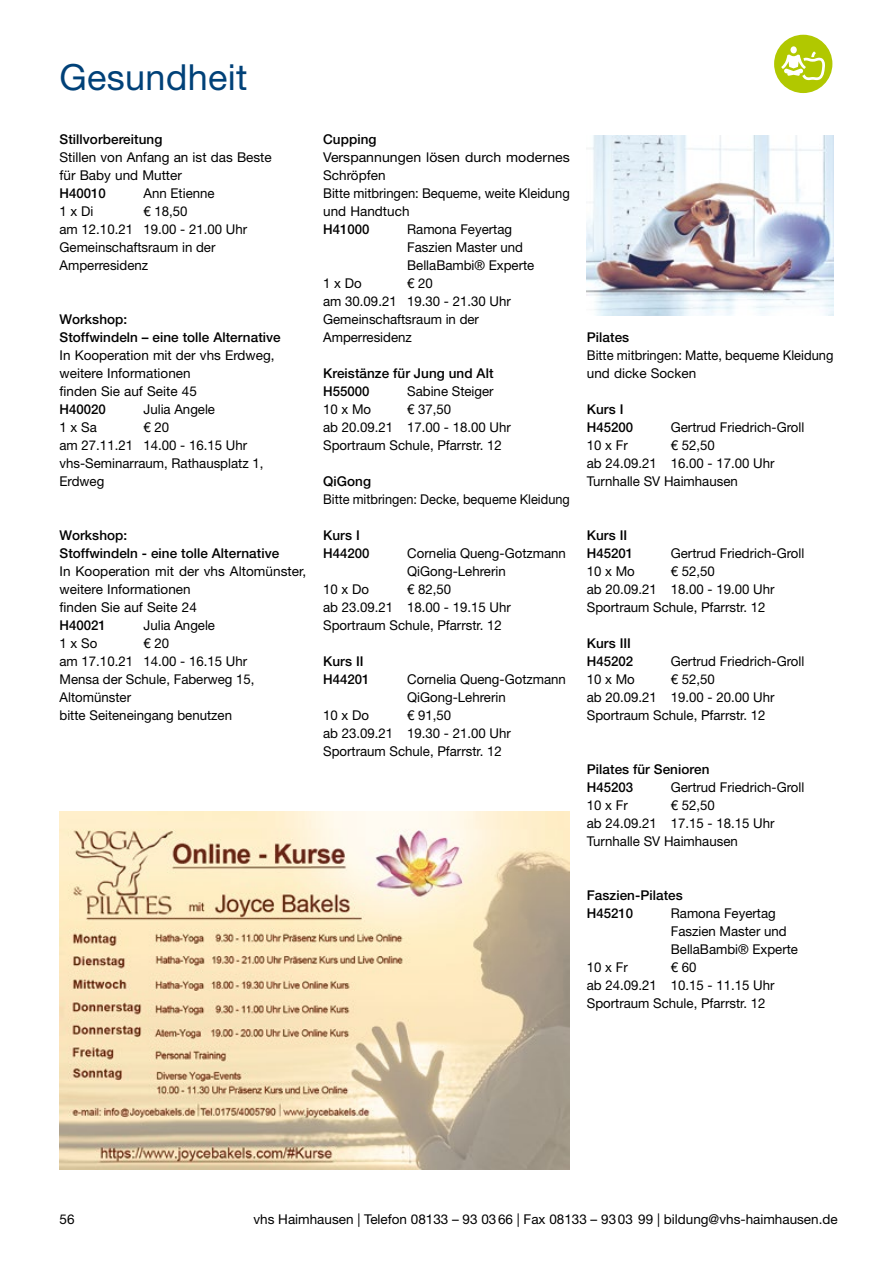
<style>
.page{position:relative;width:893px;height:1263px;background:#fff}
.page>*{position:absolute;margin:0;border:0;box-sizing:border-box;transform-origin:0 0}
.t1{font:36px "Helvetica Neue LT Std";letter-spacing:.01em;color:#004178}
.t2{font:13.5px/18px "Helvetica Neue LT Std";color:#000}
.t3{font:500 13.5px/18px "Helvetica Neue LT Std";letter-spacing:.005em;color:#000}
.t4{font:13.5px/18px "Helvetica Neue LT Std";color:#000;scale:1.04 1}
.t5{font:13.5px/18px "Helvetica Neue LT Std";color:#000;scale:.95 1}
.t6{font:13.5px "Helvetica Neue LT Std";color:#000;scale:.94 1}
</style>
<div class="page">
<svg style="left:774px;top:35px;width:58px;height:58px"></svg>
<img style="left:60px;top:811px;width:510px;height:359px">
<img style="left:587px;top:135px;width:246px;height:180px">
<h1 class="t1" style="left:60px;top:56px;width:189px">Gesundheit</h1>
<p class="t3" style="left:60px;top:130px;width:104px">Stillvorbereitung</p>
<p class="t2" style="left:60px;top:148px;width:214px">Stillen von Anfang an ist das Beste für Baby und Mutter</p>
<p class="t3" style="left:60px;top:184px;width:48px">H40010</p>
<p class="t2" style="left:144px;top:184px;width:73px">Ann Etienne</p>
<p class="t2" style="left:60px;top:202px;width:35px">1 x Di</p>
<p class="t2" style="left:60px;top:202px;width:189px;text-indent:84px">€ 18,50<br>am 12.10.21 19.00 - 21.00 Uhr<br>Gemeinschaftsraum in der<br>Amperresidenz</p>
<p class="t3" style="left:60px;top:310px;width:223px">Workshop:<br>Stoffwindeln – eine tolle Alternative</p>
<p class="t2" style="left:60px;top:346px;width:217px">In Kooperation mit der vhs Erdweg, weitere Informationen<br>finden Sie auf Seite 45</p>
<p class="t3" style="left:60px;top:400px;width:48px">H40020</p>
<p class="t2" style="left:144px;top:400px;width:73px">Julia Angele</p>
<p class="t2" style="left:60px;top:418px;width:39px">1 x Sa</p>
<p class="t2" style="left:60px;top:418px;width:205px;text-indent:84px">€ 20<br>am 27.11.21 14.00 - 16.15 Uhr vhs-Seminarraum, Rathausplatz 1,<br>Erdweg</p>
<p class="t3" style="left:60px;top:526px;width:221px">Workshop:<br>Stoffwindeln - eine tolle Alternative</p>
<p class="t2" style="left:60px;top:562px;width:248px">In Kooperation mit der vhs Altomünster, weitere Informationen<br>finden Sie auf Seite 24</p>
<p class="t3" style="left:60px;top:616px;width:48px">H40021</p>
<p class="t2" style="left:144px;top:616px;width:73px">Julia Angele</p>
<p class="t2" style="left:60px;top:634px;width:39px">1 x So</p>
<p class="t2" style="left:60px;top:634px;width:197px;text-indent:84px">€ 20<br>am 17.10.21 14.00 - 16.15 Uhr<br>Mensa der Schule, Faberweg 15,<br>Altomünster<br>bitte Seiteneingang benutzen</p>
<p class="t3" style="left:323px;top:130px;width:55px">Cupping</p>
<p class="t4" style="left:323px;top:148px;width:239px">Verspannungen lösen durch modernes<br>Schröpfen<br>Bitte mitbringen: Bequeme, weite Kleidung und Handtuch</p>
<p class="t3" style="left:323px;top:220px;width:48px">H41000</p>
<p class="t2" style="left:407px;top:220px;width:129px">Ramona Feyertag<br>Faszien Master und<br>BellaBambi® Experte</p>
<p class="t2" style="left:323px;top:274px;width:40px">1 x Do</p>
<p class="t2" style="left:323px;top:274px;width:189px;text-indent:84px">€ 20<br>am 30.09.21 19.30 - 21.30 Uhr<br>Gemeinschaftsraum in der<br>Amperresidenz</p>
<p class="t3" style="left:323px;top:364px;width:172px">Kreistänze für Jung und Alt<br>H55000</p>
<p class="t2" style="left:407px;top:382px;width:88px">Sabine Steiger</p>
<p class="t2" style="left:323px;top:400px;width:189px;text-indent:84px">€ 37,50<br>ab 20.09.21 17.00 - 18.00 Uhr<br>Sportraum Schule, Pfarrstr. 12</p>
<p class="t3" style="left:323px;top:472px;width:49px">QiGong</p>
<p class="t6" style="left:323px;top:491px;width:264px">Bitte mitbringen: Decke, bequeme Kleidung</p>
<p class="t3" style="left:323px;top:526px;width:48px">Kurs I<br>H44200</p>
<p class="t2" style="left:323px;top:400px;width:50px">10 x Mo</p>
<p class="t2" style="left:407px;top:544px;width:160px">Cornelia Queng-Gotzmann<br>QiGong-Lehrerin</p>
<p class="t2" style="left:323px;top:580px;width:189px;text-indent:84px">€ 82,50<br>ab 23.09.21 18.00 - 19.15 Uhr<br>Sportraum Schule, Pfarrstr. 12</p>
<p class="t3" style="left:323px;top:652px;width:48px">Kurs II<br>H44201</p>
<p class="t2" style="left:323px;top:580px;width:47px">10 x Do</p>
<p class="t2" style="left:407px;top:670px;width:160px">Cornelia Queng-Gotzmann<br>QiGong-Lehrerin</p>
<p class="t2" style="left:323px;top:706px;width:189px;text-indent:84px">€ 91,50<br>ab 23.09.21 19.30 - 21.00 Uhr<br>Sportraum Schule, Pfarrstr. 12</p>
<p class="t2" style="left:323px;top:706px;width:47px">10 x Do</p>
<p class="t3" style="left:587px;top:328px;width:44px">Pilates</p>
<p class="t5" style="left:587px;top:346px;width:261px">Bitte mitbringen: Matte, bequeme Kleidung und dicke Socken</p>
<p class="t3" style="left:587px;top:400px;width:48px">Kurs I<br>H45200</p>
<p class="t2" style="left:671px;top:418px;width:135px">Gertrud Friedrich-Groll</p>
<p class="t2" style="left:587px;top:436px;width:189px;text-indent:84px">€ 52,50<br>ab 24.09.21 16.00 - 17.00 Uhr<br>Turnhalle SV Haimhausen</p>
<p class="t2" style="left:587px;top:436px;width:42px">10 x Fr</p>
<p class="t3" style="left:587px;top:526px;width:48px">Kurs II<br>H45201</p>
<p class="t2" style="left:671px;top:544px;width:135px">Gertrud Friedrich-Groll</p>
<p class="t2" style="left:587px;top:562px;width:189px;text-indent:84px">€ 52,50<br>ab 20.09.21 18.00 - 19.00 Uhr<br>Sportraum Schule, Pfarrstr. 12</p>
<p class="t3" style="left:587px;top:634px;width:48px">Kurs III<br>H45202</p>
<p class="t2" style="left:587px;top:562px;width:50px">10 x Mo</p>
<p class="t2" style="left:671px;top:652px;width:135px">Gertrud Friedrich-Groll</p>
<p class="t2" style="left:587px;top:670px;width:189px;text-indent:84px">€ 52,50<br>ab 20.09.21 19.00 - 20.00 Uhr<br>Sportraum Schule, Pfarrstr. 12</p>
<p class="t2" style="left:587px;top:670px;width:50px">10 x Mo</p>
<p class="t3" style="left:587px;top:760px;width:124px">Pilates für Senioren<br>H45203</p>
<p class="t2" style="left:671px;top:778px;width:135px">Gertrud Friedrich-Groll</p>
<p class="t2" style="left:587px;top:796px;width:189px;text-indent:84px">€ 52,50<br>ab 24.09.21 17.15 - 18.15 Uhr<br>Turnhalle SV Haimhausen</p>
<p class="t2" style="left:587px;top:796px;width:42px">10 x Fr</p>
<p class="t3" style="left:587px;top:886px;width:97px">Faszien-Pilates<br>H45210</p>
<p class="t2" style="left:671px;top:904px;width:129px">Ramona Feyertag<br>Faszien Master und<br>BellaBambi® Experte</p>
<p class="t2" style="left:587px;top:958px;width:189px;text-indent:84px">€ 60<br>ab 24.09.21 10.15 - 11.15 Uhr<br>Sportraum Schule, Pfarrstr. 12</p>
<p class="t2" style="left:587px;top:958px;width:42px">10 x Fr</p>
<p class="t2" style="left:60px;top:1210px;width:17px">56</p>
<p class="t2" style="left:254px;top:1210px;width:586px">vhs Haimhausen | Telefon 08133 – 93 0366 | Fax 08133 – 9303 99 | bildung@vhs-haimhausen.de</p>
</div>
